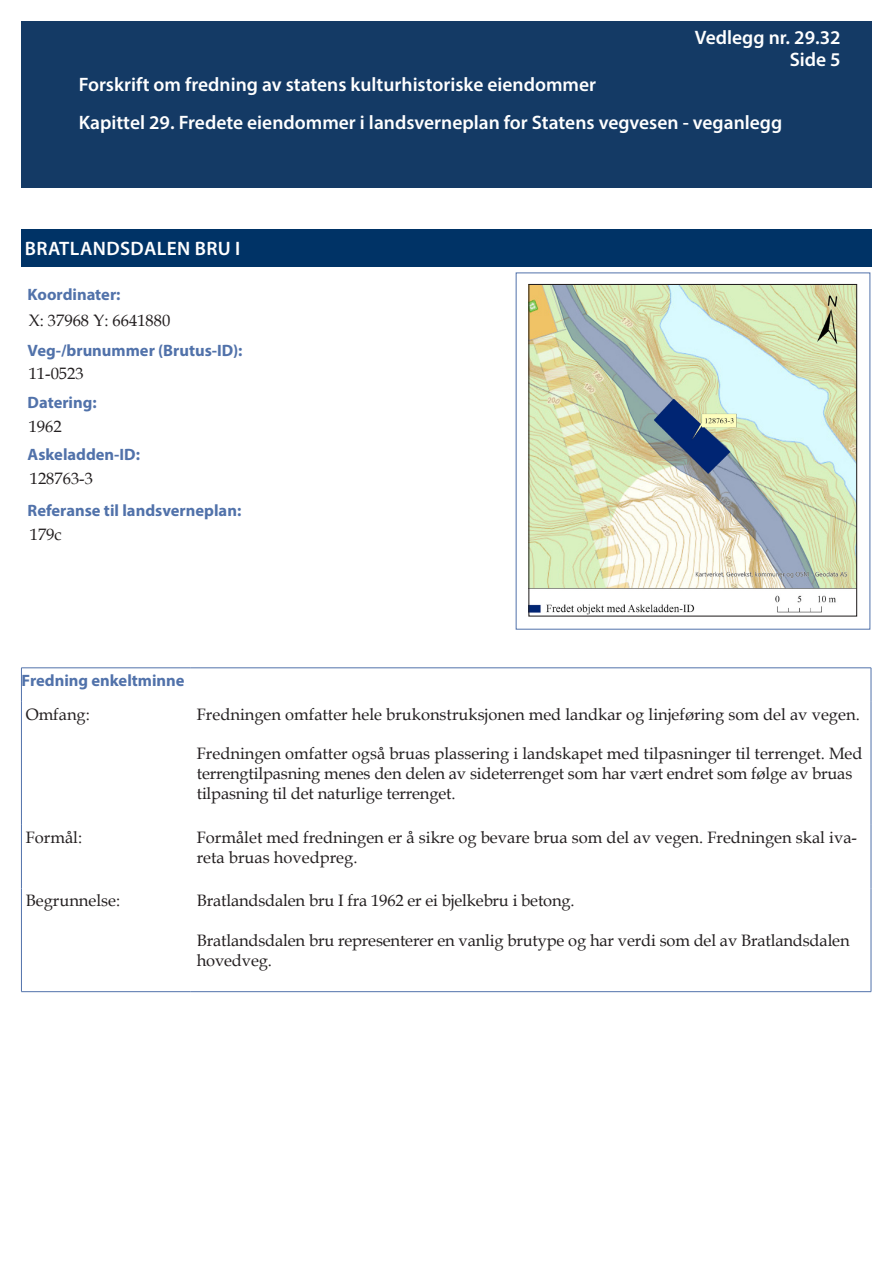
<style>
.page{position:relative;width:893px;height:1263px;background:#fff}
.page>*{position:absolute;margin:0;border:0;box-sizing:border-box;transform-origin:0 0}
.Overskrift_1_MyrPro{font:600 19.5px/38.2px "Myriad Pro";color:#fff}
.Overskrift_1_MyrPro-2{font:600 19.5px "Myriad Pro";letter-spacing:.02em;color:#fff}
.Tekst_-_data_11{font:16.5px/19.8px "Book Antiqua";color:#231f20}
.Overskrift_2_MyrPro{font:700 16.5px "Myriad Pro";color:#5172aa}
</style>
<div class="page">
<div style="left:21px;top:21px;width:851px;height:167px;background:#143a65"></div>
<div style="left:21px;top:230px;width:851px;height:37px;background:#036"></div>
<hr style="left:21px;top:667px;width:170px;height:1px;background:#5172aa">
<hr style="left:21px;top:668px;width:1px;height:34px;background:#5172aa">
<hr style="left:191px;top:667px;width:680px;height:1px;background:#5172aa">
<hr style="left:871px;top:668px;width:1px;height:34px;background:#5172aa">
<hr style="left:21px;top:702px;width:1px;height:123px;background:#5172aa">
<hr style="left:871px;top:702px;width:1px;height:123px;background:#5172aa">
<hr style="left:21px;top:825px;width:1px;height:63px;background:#5172aa">
<hr style="left:871px;top:825px;width:1px;height:63px;background:#5172aa">
<hr style="left:21px;top:888px;width:1px;height:103px;background:#5172aa">
<hr style="left:871px;top:888px;width:1px;height:103px;background:#5172aa">
<hr style="left:21px;top:991px;width:170px;height:1px;background:#5172aa">
<hr style="left:191px;top:991px;width:680px;height:1px;background:#5172aa">
<img style="left:530px;top:286px;width:325px;height:329px">
<div style="left:528px;top:284px;width:329px;height:333px;border:1px solid #231f20"></div>
<p class="Overskrift_1_MyrPro" style="left:695px;top:26px;width:147px;line-height:22.4px;text-align:right">Vedlegg nr. 29.32<br>Side 5</p>
<p class="Overskrift_1_MyrPro" style="left:79px;top:65px;width:705px">Forskrift om fredning av statens kulturhistoriske eiendommer<br>Kapittel 29. Fredete eiendommer i landsverneplan for Statens vegvesen - veganlegg</p>
<p class="Overskrift_1_MyrPro-2" style="left:25px;top:236px;width:217px">BRATLANDSDALEN BRU I</p>
<p class="Overskrift_2_MyrPro" style="left:28px;top:283px;width:94px">Koordinater:</p>
<p class="Tekst_-_data_11" style="left:29px;top:310px;width:143px">X: 37968 Y: 6641880</p>
<p class="Overskrift_2_MyrPro" style="left:28px;top:340px;width:216px">Veg-/brunummer (Brutus-ID):</p>
<p class="Tekst_-_data_11" style="left:29px;top:363px;width:56px">11-0523</p>
<p class="Overskrift_2_MyrPro" style="left:28px;top:391px;width:71px">Datering:</p>
<p class="Tekst_-_data_11" style="left:29px;top:416px;width:34px">1962</p>
<p class="Overskrift_2_MyrPro" style="left:28px;top:444px;width:114px">Askeladden-ID:</p>
<p class="Tekst_-_data_11" style="left:30px;top:468px;width:65px">128763-3</p>
<p class="Overskrift_2_MyrPro" style="left:28px;top:500px;width:215px">Referanse til landsverneplan:</p>
<p class="Tekst_-_data_11" style="left:30px;top:524px;width:34px">179c</p>
<p class="Overskrift_2_MyrPro" style="left:22px;top:670px;width:165px">Fredning enkeltminne</p>
<p class="Tekst_-_data_11" style="left:26px;top:704px;width:66px">Omfang:</p>
<p class="Tekst_-_data_11" style="left:197px;top:704px;width:664px">Fredningen omfatter hele brukonstruksjonen med landkar og linjeføring som del av vegen.</p>
<p class="Tekst_-_data_11" style="left:197px;top:743px;width:667px">Fredningen omfatter også bruas plassering i landskapet med tilpasninger til terrenget. Med terrengtilpasning menes den delen av sideterrenget som har vært endret som følge av bruas tilpasning til det naturlige terrenget.</p>
<p class="Tekst_-_data_11" style="left:26px;top:827px;width:58px">Formål:</p>
<p class="Tekst_-_data_11" style="left:197px;top:827px;width:662px">Formålet med fredningen er å sikre og bevare brua som del av vegen. Fredningen skal iva&shy;reta bruas hovedpreg.</p>
<p class="Tekst_-_data_11" style="left:26px;top:890px;width:96px">Begrunnelse:</p>
<p class="Tekst_-_data_11" style="left:197px;top:890px;width:379px">Bratlandsdalen bru I fra 1962 er ei bjelkebru i betong.</p>
<p class="Tekst_-_data_11" style="left:197px;top:930px;width:654px">Bratlandsdalen bru representerer en vanlig brutype og har verdi som del av Bratlandsdalen hovedveg.</p>
</div>
